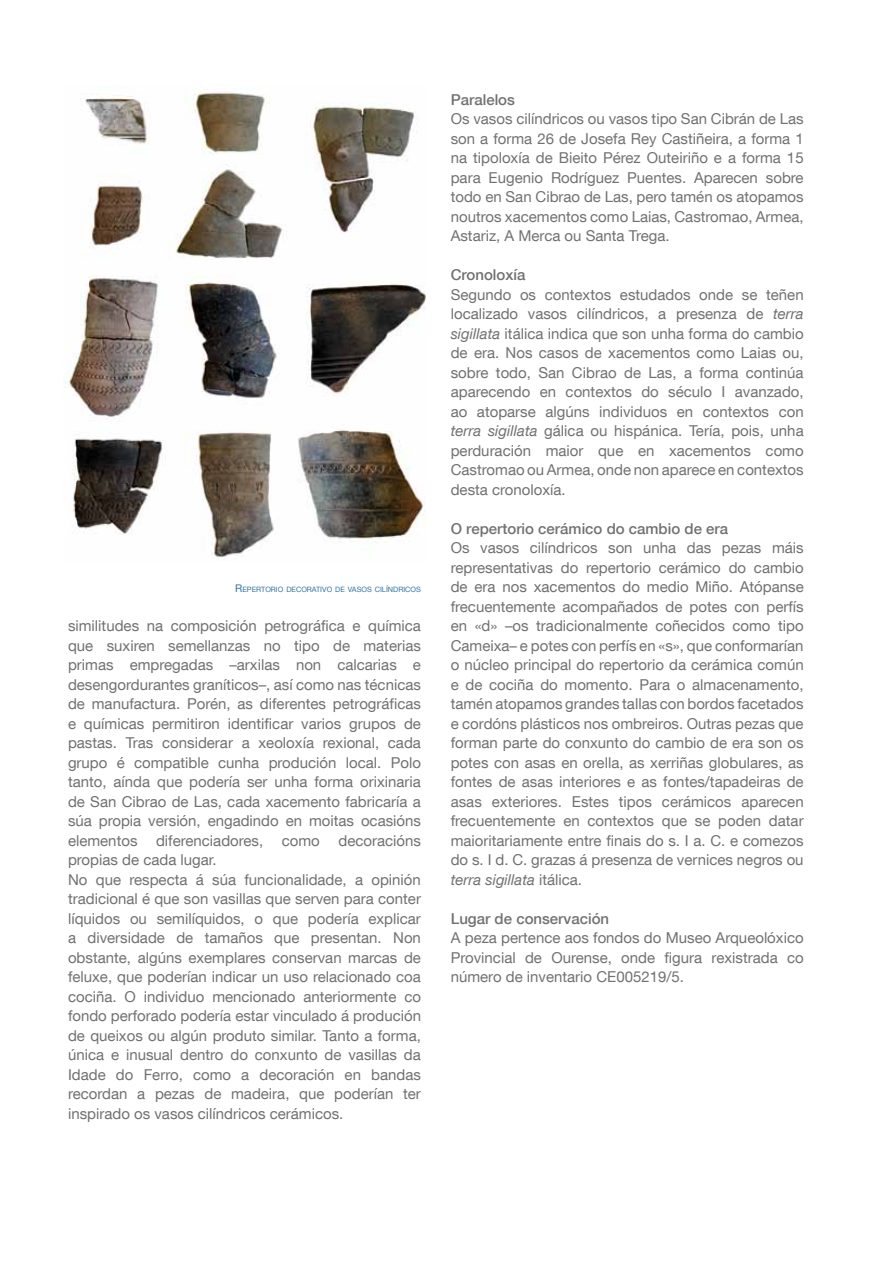
<style>
.page{position:relative;width:893px;height:1263px;background:#fff}
.page>*{position:absolute;margin:0;border:0;box-sizing:border-box;transform-origin:0 0}
.t1{font:15px/19.5px "Helvetica Neue LT Com";color:#707172;text-align:justify}
.t2{font:500 15px "Helvetica Neue LT Com";color:#707172}
.t3{font:7.35px "Helvetica Neue LT Com";color:#33749f}
.s1{font-size:10.5px}
.s2{font-style:italic}
</style>
<div class="page">
<img style="left:64px;top:92px;width:361px;height:466px">
<p class="t3" style="left:235px;top:584px;width:187px"><span class="s1">R</span>EPERTORIO DECORATIVO DE VASOS CILÍNDRICOS</p>
<p class="t1" style="left:68px;top:616px;width:354px;text-align:left">similitudes na composición petrográfica e química que suxiren semellanzas no tipo de materias primas empregadas –arxilas non calcarias e desengordurantes graníticos–, así como nas técnicas de manufactura. Porén, as diferentes petrográficas e químicas permitiron identificar varios grupos de pastas. Tras considerar a xeoloxía rexional, cada grupo é compatible cunha produción local. Polo tanto, aínda que podería ser unha forma orixinaria de San Cibrao de Las, cada xacemento fabricaría a súa propia versión, engadindo en moitas ocasións elementos diferenciadores, como decoracións propias de cada lugar.<br>No que respecta á súa funcionalidade, a opinión tradicional é que son vasillas que serven para conter líquidos ou semilíquidos, o que podería explicar a diversidade de tamaños que presentan. Non obstante, algúns exemplares conservan marcas de feluxe, que poderían indicar un uso relacionado coa cociña. O individuo mencionado anteriormente co fondo perforado podería estar vinculado á produción de queixos ou algún produto similar. Tanto a forma, única e inusual dentro do conxunto de vasillas da Idade do Ferro, como a decoración en bandas recordan a pezas de madeira, que poderían ter inspirado os vasos cilíndricos cerámicos.</p>
<p class="t2" style="left:451px;top:90px;width:66px">Paralelos</p>
<p class="t1" style="left:451px;top:109px;width:354px">Os vasos cilíndricos ou vasos tipo San Cibrán de Las son a forma 26 de Josefa Rey Castiñeira, a forma 1 na tipoloxía de Bieito Pérez Outeiriño e a forma 15 para Eugenio Rodríguez Puentes. Aparecen sobre todo en San Cibrao de Las, pero tamén os atopamos noutros xacementos como Laias, Castromao, Armea, Astariz, A Merca ou Santa Trega.</p>
<p class="t2" style="left:451px;top:266px;width:76px">Cronoloxía</p>
<p class="t1" style="left:451px;top:284px;width:354px">Segundo os contextos estudados onde se teñen localizado vasos cilíndricos, a presenza de <span class="s2">terra sigillata</span> itálica indica que son unha forma do cambio de era. Nos casos de xacementos como Laias ou, sobre todo, San Cibrao de Las, a forma continúa aparecendo en contextos do século I avanzado, ao atoparse algúns individuos en contextos con <span class="s2">terra sigillata</span> gálica ou hispánica. Tería, pois, unha perduración maior que en xacementos como Castromao ou Armea, onde non aparece en contextos desta cronoloxía.</p>
<p class="t2" style="left:451px;top:519px;width:279px">O repertorio cerámico do cambio de era</p>
<p class="t1" style="left:451px;top:538px;width:354px">Os vasos cilíndricos son unha das pezas máis representativas do repertorio cerámico do cambio de era nos xacementos do medio Miño. Atópanse frecuentemente acompañados de potes con perfís en «d» –os tradicionalmente coñecidos como tipo Cameixa– e potes con perfís en «s», que conformarían o núcleo principal do repertorio da cerámica común e de cociña do momento. Para o almacenamento, tamén atopamos grandes tallas con bordos facetados e cordóns plásticos nos ombreiros. Outras pezas que forman parte do conxunto do cambio de era son os potes con asas en orella, as xerriñas globulares, as fontes de asas interiores e as fontes/tapadeiras de asas exteriores. Estes tipos cerámicos aparecen frecuentemente en contextos que se poden datar maioritariamente entre finais do s. I a. C. e comezos do s. I d. C. grazas á presenza de vernices negros ou <span class="s2">terra sigillata</span> itálica.</p>
<p class="t2" style="left:451px;top:909px;width:160px">Lugar de conservación</p>
<p class="t1" style="left:451px;top:928px;width:354px">A peza pertence aos fondos do Museo Arqueolóxico Provincial de Ourense, onde figura rexistrada co número de inventario CE005219/5.</p>
</div>
